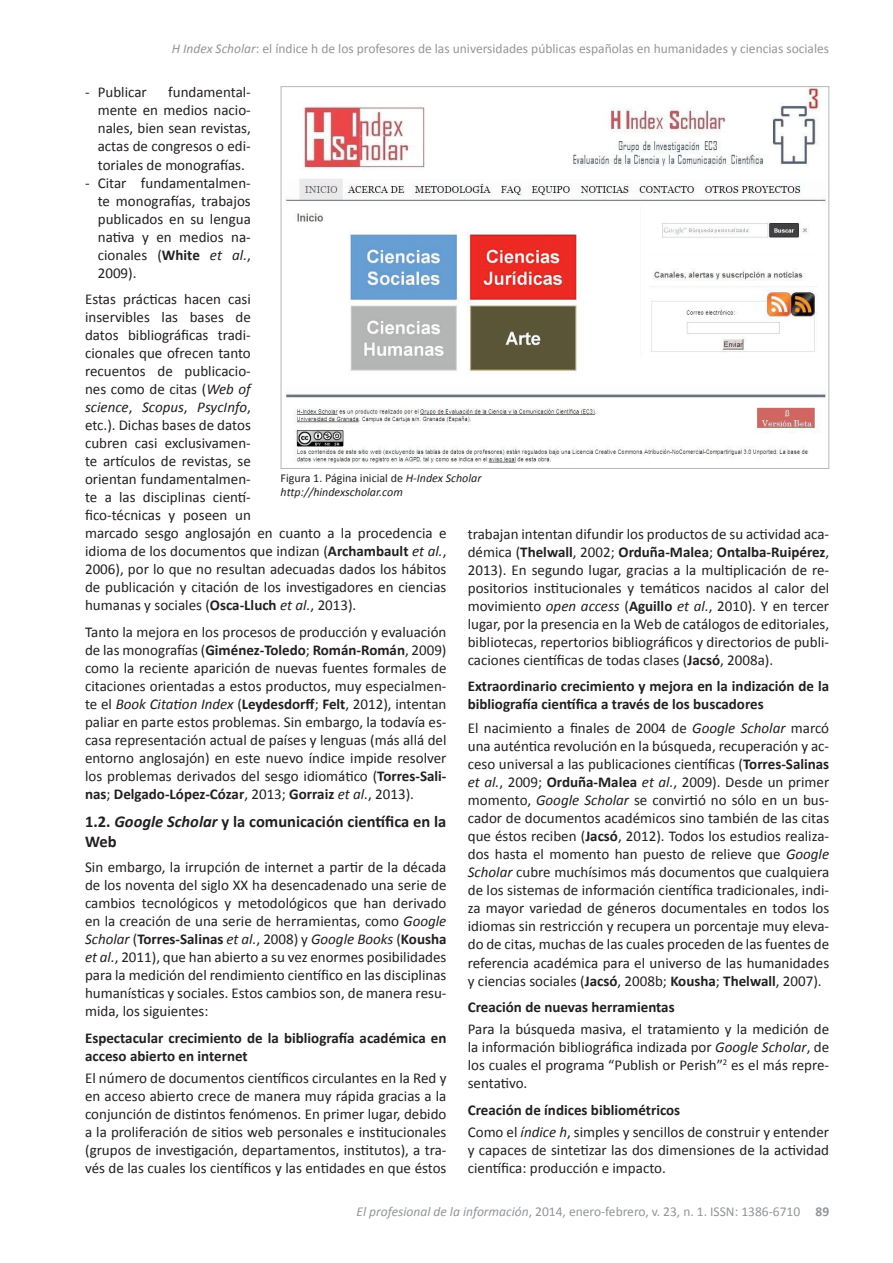
<style>
.page{position:relative;width:893px;height:1263px;background:#fff}
.page>*{position:absolute;margin:0;border:0;box-sizing:border-box;transform-origin:0 0}
.t1{font:700 16.5px/19.8px "Calibri";color:#231f20}
.t2{font:15px/18px "Calibri";color:#231f20;text-align:justify}
.t3{font:700 15px/18px "Calibri";color:#231f20}
.t4{font:13.5px "Calibri";color:#939598}
.t5{font:italic 12px/14.4px "Calibri";color:#231f20}
.s1{font-style:italic}
.s2{font-weight:700}
.s3{font-style:normal}
</style>
<div class="page">
<img style="left:285px;top:88px;width:541px;height:375px">
<p class="t4" style="left:172px;top:40px;width:659px"><span class="s1">H Index Scholar</span>: el índice h de los profesores de las universidades públicas españolas en humanidades y ciencias sociales</p>
<p class="t2" style="left:98px;top:84px;width:155px;text-indent:70px">fundamental&shy;mente en medios nacio&shy;nales, bien sean revistas, actas de congresos o edi&shy;toriales de monografías.</p>
<p class="t2" style="left:98px;top:174px;width:155px;text-indent:-13px">- Citar fundamentalmen&shy;te monografías, trabajos publicados en su lengua nativa y en medios na&shy;cionales (<span class="s2">White</span> <span class="s1">et al.</span>, 2009).</p>
<p class="t2" style="left:85px;top:290px;width:363px;text-align:left">Estas prácticas hacen casi<br>inservibles las bases de<br>datos bibliográficas tradi-<br>cionales que ofrecen tanto<br>recuentos de publicacio-<br>nes como de citas (<span class="s1">Web of<br>science</span>, <span class="s1">Scopus</span>, <span class="s1">PsycInfo</span>,<br>etc.). Dichas bases de datos<br>cubren casi exclusivamen-<br>te artículos de revistas, se<br>orientan fundamentalmen-<br>te a las disciplinas cientí-<br>fico-técnicas y poseen un<br>marcado sesgo anglosajón en cuanto a la procedencia e idioma de los documentos que indizan (<span class="s2">Archambault</span> <span class="s1">et al.</span>, 2006), por lo que no resultan adecuadas dados los hábitos de publicación y citación de los investigadores en ciencias humanas y sociales (<span class="s2">Osca-Lluch</span> <span class="s1">et al.</span>, 2013).</p>
<p class="t2" style="left:85px;top:623px;width:363px">Tanto la mejora en los procesos de producción y evaluación de las monografías (<span class="s2">Giménez-Toledo</span>; <span class="s2">Román-Román</span>, 2009) como la reciente aparición de nuevas fuentes formales de citaciones orientadas a estos productos, muy especialmen&shy;te el <span class="s1">Book Citation Index</span> (<span class="s2">Leydesdorff</span>; <span class="s2">Felt</span>, 2012), intentan paliar en parte estos problemas. Sin embargo, la todavía es&shy;casa representación actual de países y lenguas (más allá del entorno anglosajón) en este nuevo índice impide resolver los problemas derivados del sesgo idiomático (<span class="s2">Torres-Sali&shy;nas</span>; <span class="s2">Delgado-López-Cózar</span>, 2013; <span class="s2">Gorraiz</span> <span class="s1">et al.</span>, 2013).</p>
<p class="t1" style="left:85px;top:811px;width:363px">1.2. <span class="s1">Google Scholar</span> y la comunicación científica en la<br>Web</p>
<p class="t2" style="left:85px;top:858px;width:363px">Sin embargo, la irrupción de internet a partir de la década de los noventa del siglo XX ha desencadenado una serie de cambios tecnológicos y metodológicos que han derivado en la creación de una serie de herramientas, como <span class="s1">Google Scholar</span> (<span class="s2">Torres-Salinas</span> <span class="s1">et al.</span>, 2008) y <span class="s1">Google Books</span> (<span class="s2">Kousha </span><span class="s1">et al.</span>, 2011), que han abierto a su vez enormes posibilidades para la medición del rendimiento científico en las disciplinas humanísticas y sociales. Estos cambios son, de manera resu&shy;mida, los siguientes:</p>
<p class="t3" style="left:85px;top:1029px;width:363px">Espectacular crecimiento de la bibliografía académica en acceso abierto en internet</p>
<p class="t2" style="left:85px;top:1069px;width:363px">El número de documentos científicos circulantes en la Red y en acceso abierto crece de manera muy rápida gracias a la conjunción de distintos fenómenos. En primer lugar, debido a la proliferación de sitios web personales e institucionales (grupos de investigación, departamentos, institutos), a tra&shy;vés de las cuales los científicos y las entidades en que éstos</p>
<p class="t2" style="left:85px;top:84px;width:63px">- Publicar</p>
<p class="t5" style="left:281px;top:470px;width:202px"><span class="s3">Figura 1. Página inicial de</span> H-Index Scholar http://hindexscholar.com</p>
<p class="t2" style="left:468px;top:525px;width:363px">trabajan intentan difundir los productos de su actividad aca&shy;démica (<span class="s2">Thelwall</span>, 2002; <span class="s2">Orduña-Malea</span>; <span class="s2">Ontalba-Ruipérez</span>, 2013). En segundo lugar, gracias a la multiplicación de re&shy;positorios institucionales y temáticos nacidos al calor del movimiento <span class="s1">open access</span> (<span class="s2">Aguillo</span> <span class="s1">et al.</span>, 2010). Y en tercer lugar, por la presencia en la Web de catálogos de editoriales, bibliotecas, repertorios bibliográficos y directorios de publi&shy;caciones científicas de todas clases (<span class="s2">Jacsó</span>, 2008a).</p>
<p class="t3" style="left:468px;top:677px;width:363px">Extraordinario crecimiento y mejora en la indización de la bibliografía científica a través de los buscadores</p>
<p class="t2" style="left:468px;top:719px;width:363px">El nacimiento a finales de 2004 de <span class="s1">Google Scholar</span> marcó una auténtica revolución en la búsqueda, recuperación y ac&shy;ceso universal a las publicaciones científicas (<span class="s2">Torres-Salinas </span><span class="s1">et al.</span>, 2009; <span class="s2">Orduña-Malea</span> <span class="s1">et al.</span>, 2009). Desde un primer momento, <span class="s1">Google Scholar</span> se convirtió no sólo en un bus&shy;cador de documentos académicos sino también de las citas que éstos reciben (<span class="s2">Jacsó</span>, 2012). Todos los estudios realiza&shy;dos hasta el momento han puesto de relieve que <span class="s1">Google Scholar</span> cubre muchísimos más documentos que cualquiera de los sistemas de información científica tradicionales, indi&shy;za mayor variedad de géneros documentales en todos los idiomas sin restricción y recupera un porcentaje muy eleva&shy;do de citas, muchas de las cuales proceden de las fuentes de referencia académica para el universo de las humanidades y ciencias sociales (<span class="s2">Jacsó</span>, 2008b; <span class="s2">Kousha</span>; <span class="s2">Thelwall</span>, 2007).</p>
<p class="t3" style="left:468px;top:998px;width:208px">Creación de nuevas herramientas</p>
<p class="t2" style="left:468px;top:1020px;width:363px">Para la búsqueda masiva, el tratamiento y la medición de la información bibliográfica indizada por <span class="s1">Google Scholar</span>, de los cuales el programa “Publish or Perish”<sup>2</sup> es el más repre&shy;sentativo.</p>
<p class="t2" style="left:468px;top:1099px;width:363px;line-height:22.2px"><span class="s2">Creación de índices bibliométricos<br></span>Como el <span class="s1">índice h</span>, simples y sencillos de construir y entender</p>
<p class="t2" style="left:468px;top:1141px;width:363px">y capaces de sintetizar las dos dimensiones de la actividad científica: producción e impacto.</p>
<p class="t4" style="left:357px;top:1203px;width:474px"><span class="s1">El profesional de la información</span>, 2014, enero-febrero, v. 23, n. 1. ISSN: 1386-6710 <span class="s2">89</span></p>
</div>
